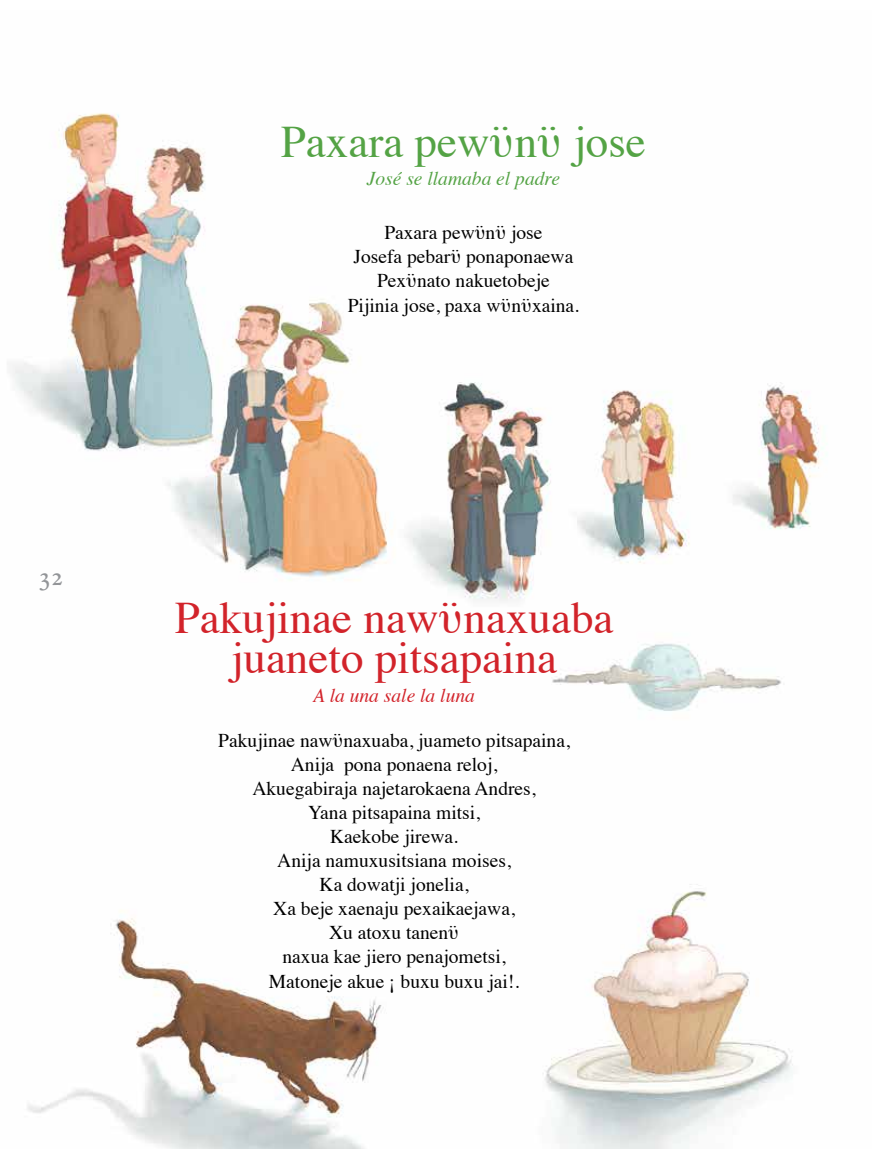
<style>
.page{position:relative;width:872px;height:1149px;background:#fff}
.page>*{position:absolute;margin:0;border:0;box-sizing:border-box;transform-origin:0 0}
.t1{font:45px/40.5px "Times";color:#d2232a;text-align:center}
.t2{font:45px "Times";color:#54a345}
.t3{font:27px "Espinosa Nova";color:#939598}
.t4{font:19.5px/24.2px "Times";color:#000;text-align:center}
.t5{font:italic 19.5px "Times";color:#54a345}
.t6{font:italic 19.5px "Times";color:#d2232a}
</style>
<div class="page">
<img style="left:12px;top:113px;width:811px;height:1035px">
<h2 class="t3" style="left:38px;top:561px;width:27px">32</h2>
<h1 class="t2" style="left:281px;top:100px;width:366px">Paxara pewϋnϋ jose</h1>
<p class="t5" style="left:367px;top:162px;width:195px">José se llamaba el padre</p>
<p class="t4" style="left:348px;top:219px;width:233px">Paxara pewϋnϋ jose<br>Josefa pebarϋ ponaponaewa<br>Pexϋnato nakuetobeje<br>Pijinia jose, paxa wϋnϋxaina.</p>
<h1 class="t1" style="left:175px;top:593px;width:440px">Pakujinae nawϋnaxuaba juaneto pitsapaina</h1>
<p class="t6" style="left:313px;top:678px;width:163px">A la una sale la luna</p>
<p class="t4" style="left:218px;top:726px;width:353px">Pakujinae nawϋnaxuaba, juameto pitsapaina,<br>Anija pona ponaena reloj,<br>Akuegabiraja najetarokaena Andres,<br>Yana pitsapaina mitsi,<br>Kaekobe jirewa.<br>Anija namuxusitsiana moises,<br>Ka dowatji jonelia,<br>Xa beje xaenaju pexaikaejawa,<br>Xu atoxu tanenϋ<br>naxua kae jiero penajometsi,<br>Matoneje akue ¡ buxu buxu jai!.</p>
</div>
